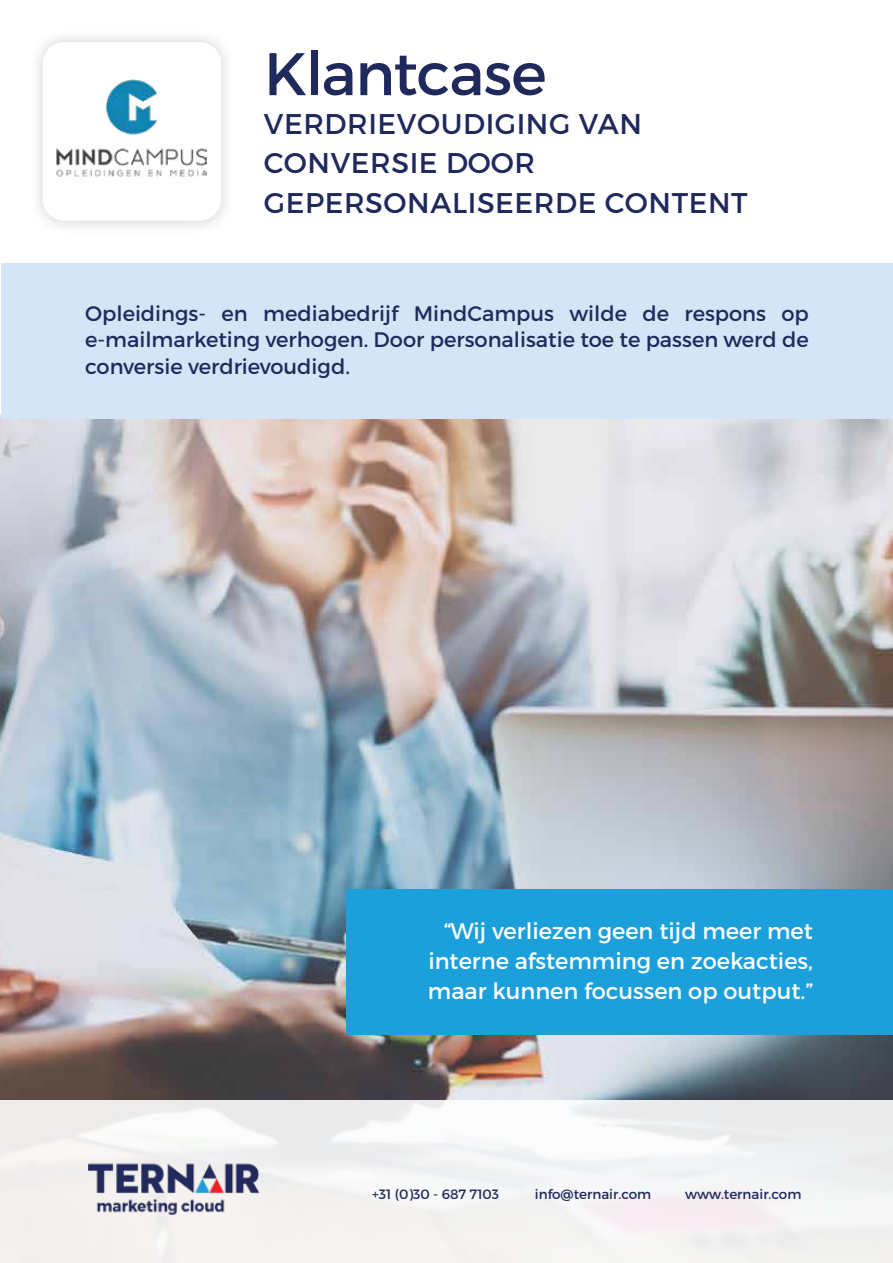
<style>
.page{position:relative;width:893px;height:1263px;background:#fff}
.page>*{position:absolute;margin:0;border:0;box-sizing:border-box;transform-origin:0 0}
.t1{font:60px "Montserrat";letter-spacing:-.02em;color:#1f295c}
.t2{font:28.5px/39.2px "Montserrat";letter-spacing:.02em;color:#1f295c}
.t3{font:22.5px/30px "Montserrat";color:#fff;text-align:justify}
.t4{font:21px/26.2px "Montserrat";color:#1f295c;text-align:justify}
.t5{font:13.5px "Montserrat";color:#1f295c}
</style>
<div class="page">
<img style="left:0;top:415px;width:893px;height:685px">
<div style="left:0;top:1100px;width:893px;height:163px;background:#f4f2f1"></div>
<img style="left:56px;top:79px;width:151px;height:98px">
<div style="left:1px;top:263px;width:892px;height:155px;background:#d5e5f6"></div>
<div style="left:347px;top:889px;width:546px;height:145px;background:#1ca0db"></div>
<img style="left:89px;top:1163px;width:171px;height:52px">
<h1 class="t1" style="left:264px;top:37px;width:284px">Klantcase</h1>
<h2 class="t2" style="left:264px;top:105px;width:485px">VERDRIEVOUDIGING VAN<br>CONVERSIE DOOR<br>GEPERSONALISEERDE CONTENT</h2>
<p class="t4" style="left:85px;top:300px;width:725px">Opleidings- en mediabedrijf MindCampus wilde de respons op e-mailmarketing verhogen. Door personalisatie toe te passen werd de conversie verdrievoudigd.</p>
<p class="t3" style="left:428px;top:915px;width:387px;text-indent:16px">“Wij verliezen geen tijd meer met interne afstemming en zoekacties, maar kunnen focussen op output.”</p>
<p class="t5" style="left:372px;top:1186px;width:128px">+31 (0)30 - 687 7103</p>
<p class="t5" style="left:535px;top:1186px;width:118px">info@ternair.com</p>
<p class="t5" style="left:685px;top:1186px;width:118px">www.ternair.com</p>
</div>
